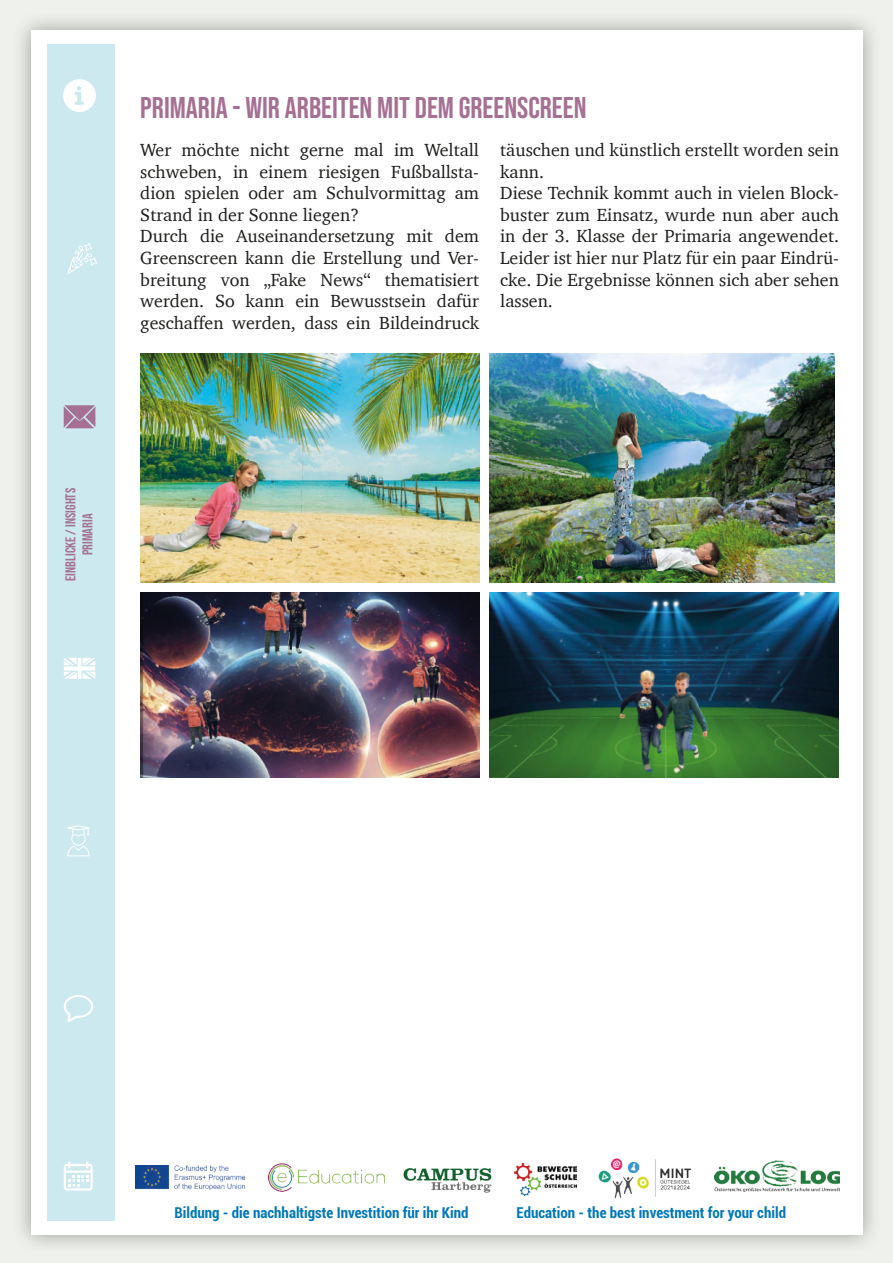
<style>
.page{position:relative;width:893px;height:1263px;background:#eff1ed}
.page>*{position:absolute;margin:0;border:0;box-sizing:border-box;transform-origin:0 0}
.t1{font:30px "Bebas Neue";color:#a57093}
.t2{font:18px/21.6px "Charter";color:#1d1d1b}
.t3{font:700 condensed 15px "Roboto";color:#0077ba}
.t4{font:14.25px/17.1px "Bebas Neue";color:#a57093;text-align:center}
</style>
<div class="page">
<div style="left:11px;top:10px;width:871px;height:1244px;background:#1d1d1b;opacity:.4"></div>
<div style="left:31px;top:30px;width:831px;height:1205px;background:#fff"></div>
<div style="left:47px;top:44px;width:68px;height:1177px;background:#cce9ef"></div>
<svg style="left:64px;top:995px;width:29px;height:27px"></svg>
<svg style="left:64px;top:658px;width:32px;height:21px"></svg>
<svg style="left:67px;top:825px;width:23px;height:31px"></svg>
<svg style="left:64px;top:405px;width:31px;height:23px"></svg>
<svg style="left:64px;top:1161px;width:29px;height:29px"></svg>
<svg style="left:63px;top:79px;width:33px;height:33px"></svg>
<img style="left:714px;top:1161px;width:125px;height:31px">
<img style="left:135px;top:1166px;width:109px;height:23px">
<img style="left:403px;top:1168px;width:89px;height:25px">
<img style="left:598px;top:1158px;width:94px;height:41px">
<img style="left:269px;top:1163px;width:116px;height:29px">
<img style="left:515px;top:1163px;width:61px;height:32px">
<svg style="left:67px;top:243px;width:30px;height:31px"></svg>
<img style="left:140px;top:354px;width:339px;height:228px">
<img style="left:490px;top:354px;width:344px;height:228px">
<img style="left:140px;top:592px;width:339px;height:186px">
<img style="left:490px;top:592px;width:349px;height:186px">
<h1 class="t1" style="left:140px;top:91px;width:448px">PRIMARIA - WIR ARBEITEN MIT DEM GREENSCREEN</h1>
<p class="t2" style="left:140px;top:139px;width:340px">Wer möchte nicht gerne mal im Weltall schweben, in einem riesigen Fußballsta&shy;dion spielen oder am Schulvormittag am Strand in der Sonne liegen?<br>Durch die Auseinandersetzung mit dem Greenscreen kann die Erstellung und Ver&shy;breitung von „Fake News“ thematisiert werden. So kann ein Bewusstsein dafür geschaffen werden, dass ein Bildeindruck</p>
<p class="t2" style="left:500px;top:139px;width:340px">täuschen und künstlich erstellt worden sein kann.<br>Diese Technik kommt auch in vielen Block&shy;buster zum Einsatz, wurde nun aber auch in der 3. Klasse der Primaria angewendet.<br>Leider ist hier nur Platz für ein paar Eindrü&shy;cke. Die Ergebnisse können sich aber sehen lassen.</p>
<p class="t4" style="left:62px;top:581px;width:94px;rotate:-90deg">EINBLICKE / INSIGHTS<br>PRIMARIA</p>
<p class="t3" style="left:174px;top:1202px;width:296px">Bildung - die nachhaltigste Investition für ihr Kind</p>
<p class="t3" style="left:517px;top:1202px;width:271px">Education - the best investment for your child</p>
</div>
